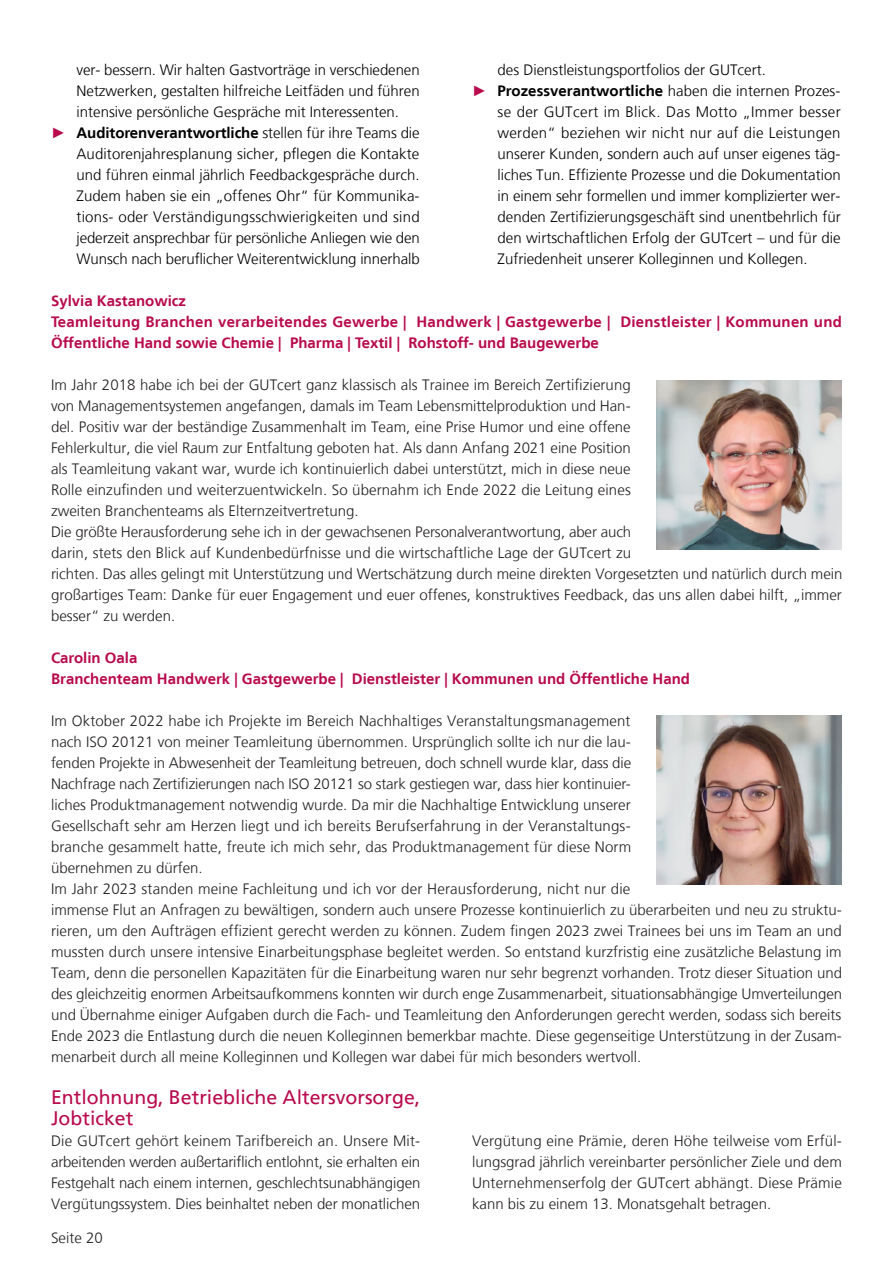
<style>
.page{position:relative;width:893px;height:1263px;background:#fff}
.page>*{position:absolute;margin:0;border:0;box-sizing:border-box;transform-origin:0 0}
.Ü_mittel_rot{font:19.5px/21px "Frutiger LT";color:#b80a4d}
.Fließtext{font:300 15px/21px "Frutiger LT";color:#231f20;text-align:justify}
.t1{font:300 15px/21px "Frutiger LT";color:#000;text-align:justify}
.Ürot{font:700 15px/21px "Frutiger LT";color:#b80a4d}
.s1{font-family:"Arial";font-weight:400;color:#b80a4d}
.s2{font-weight:700}
</style>
<div class="page">
<img style="left:656px;top:381px;width:186px;height:168px">
<img style="left:656px;top:716px;width:186px;height:168px">
<p class="t1" style="left:77px;top:60px;width:345px">ver- bessern. Wir halten Gastvorträge in verschiedenen Netzwerken, gestalten hilfreiche Leitfäden und führen intensive persönliche Gespräche mit Interessenten.</p>
<p class="t1" style="left:77px;top:123px;width:345px;text-indent:-26px"><span class="s1">►</span> <span class="s2">Auditorenverantwortliche</span> stellen für ihre Teams die Auditorenjahresplanung sicher, pflegen die Kontakte und führen einmal jährlich Feedbackgespräche durch.<br>Zudem haben sie ein „offenes Ohr“ für Kommunika&shy;tions- oder Verständigungsschwierigkeiten und sind jederzeit ansprechbar für persönliche Anliegen wie den Wunsch nach beruflicher Weiterentwicklung innerhalb</p>
<p class="t1" style="left:497px;top:60px;width:270px">des Dienstleistungsportfolios der GUTcert.</p>
<p class="t1" style="left:497px;top:81px;width:345px;text-indent:-26px"><span class="s1">►</span> <span class="s2">Prozessverantwortliche</span> haben die internen Prozes&shy;se der GUTcert im Blick. Das Motto „Immer besser werden“ beziehen wir nicht nur auf die Leistungen unserer Kunden, sondern auch auf unser eigenes täg&shy;liches Tun. Effiziente Prozesse und die Dokumentation in einem sehr formellen und immer komplizierter wer&shy;denden Zertifizierungsgeschäft sind unentbehrlich für den wirtschaftlichen Erfolg der GUTcert – und für die Zufriedenheit unserer Kolleginnen und Kollegen.</p>
<p class="Ürot" style="left:51px;top:290px;width:137px">Sylvia Kastanowicz</p>
<p class="Ürot" style="left:51px;top:311px;width:792px">Teamleitung Branchen verarbeitendes Gewerbe | Handwerk | Gastgewerbe | Dienstleister | Kommunen und<br>Öffentliche Hand sowie Chemie | Pharma | Textil | Rohstoff- und Baugewerbe</p>
<p class="Fließtext" style="left:51px;top:375px;width:581px">Im Jahr 2018 habe ich bei der GUTcert ganz klassisch als Trainee im Bereich Zertifizierung von Managementsystemen angefangen, damals im Team Lebensmittelproduktion und Han&shy;del. Positiv war der beständige Zusammenhalt im Team, eine Prise Humor und eine offene Fehlerkultur, die viel Raum zur Entfaltung geboten hat. Als dann Anfang 2021 eine Position als Teamleitung vakant war, wurde ich kontinuierlich dabei unterstützt, mich in diese neue Rolle einzufinden und weiterzuentwickeln. So übernahm ich Ende 2022 die Leitung eines zweiten Branchenteams als Elternzeitvertretung.</p>
<p class="Fließtext" style="left:51px;top:522px;width:793px;text-align:left">Die größte Herausforderung sehe ich in der gewachsenen Personalverantwortung, aber auch<br>darin, stets den Blick auf Kundenbedürfnisse und die wirtschaftliche Lage der GUTcert zu<br>richten. Das alles gelingt mit Unterstützung und Wertschätzung durch meine direkten Vorgesetzten und natürlich durch mein großartiges Team: Danke für euer Engagement und euer offenes, konstruktives Feedback, das uns allen dabei hilft, „immer besser“ zu werden.</p>
<p class="Ürot" style="left:51px;top:647px;width:88px">Carolin Oala</p>
<p class="Ürot" style="left:51px;top:668px;width:641px">Branchenteam Handwerk | Gastgewerbe | Dienstleister | Kommunen und Öffentliche Hand</p>
<p class="Fließtext" style="left:51px;top:711px;width:582px">Im Oktober 2022 habe ich Projekte im Bereich Nachhaltiges Veranstaltungsmanagement nach ISO 20121 von meiner Teamleitung übernommen. Ursprünglich sollte ich nur die lau&shy;fenden Projekte in Abwesenheit der Teamleitung betreuen, doch schnell wurde klar, dass die Nachfrage nach Zertifizierungen nach ISO 20121 so stark gestiegen war, dass hier kontinuier&shy;liches Produktmanagement notwendig wurde. Da mir die Nachhaltige Entwicklung unserer Gesellschaft sehr am Herzen liegt und ich bereits Berufserfahrung in der Veranstaltungs&shy;branche gesammelt hatte, freute ich mich sehr, das Produktmanagement für diese Norm übernehmen zu dürfen.</p>
<p class="Fließtext" style="left:51px;top:879px;width:793px;text-align:left">Im Jahr 2023 standen meine Fachleitung und ich vor der Herausforderung, nicht nur die<br>immense Flut an Anfragen zu bewältigen, sondern auch unsere Prozesse kontinuierlich zu überarbeiten und neu zu struktu&shy;rieren, um den Aufträgen effizient gerecht werden zu können. Zudem fingen 2023 zwei Trainees bei uns im Team an und mussten durch unsere intensive Einarbeitungsphase begleitet werden. So entstand kurzfristig eine zusätzliche Belastung im Team, denn die personellen Kapazitäten für die Einarbeitung waren nur sehr begrenzt vorhanden. Trotz dieser Situation und des gleichzeitig enormen Arbeitsaufkommens konnten wir durch enge Zusammenarbeit, situationsabhängige Umverteilungen und Übernahme einiger Aufgaben durch die Fach- und Teamleitung den Anforderungen gerecht werden, sodass sich bereits Ende 2023 die Entlastung durch die neuen Kolleginnen bemerkbar machte. Diese gegenseitige Unterstützung in der Zusam&shy;menarbeit durch all meine Kolleginnen und Kollegen war dabei für mich besonders wertvoll.</p>
<p class="Ü_mittel_rot" style="left:51px;top:1087px;width:371px">Entlohnung, Betriebliche Altersvorsorge,<br>Jobticket</p>
<p class="Fließtext" style="left:51px;top:1131px;width:371px">Die GUTcert gehört keinem Tarifbereich an. Unsere Mit&shy;arbeitenden werden außertariflich entlohnt, sie erhalten ein Festgehalt nach einem internen, geschlechtsunabhängigen Vergütungssystem. Dies beinhaltet neben der monatlichen</p>
<p class="Fließtext" style="left:472px;top:1131px;width:371px">Vergütung eine Prämie, deren Höhe teilweise vom Erfül&shy;lungsgrad jährlich vereinbarter persönlicher Ziele und dem Unternehmenserfolg der GUTcert abhängt. Diese Prämie kann bis zu einem 13. Monatsgehalt betragen.</p>
<p class="Fließtext" style="left:51px;top:1227px;width:53px">Seite 20</p>
</div>
